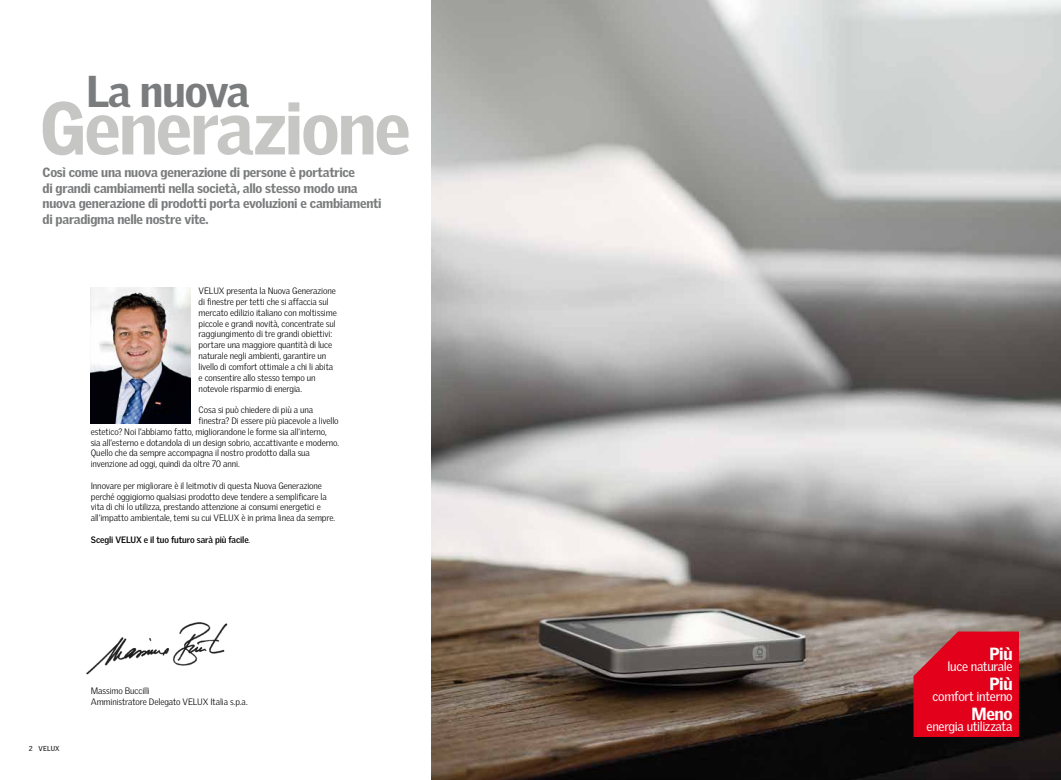
<style>
.page{position:relative;width:1061px;height:780px;background:#fff}
.page>*{position:absolute;margin:0;border:0;box-sizing:border-box;transform-origin:0 0}
.t1{font:900 72.4px "Velux Gothic";letter-spacing:-.03em;color:#c6c6c4}
.t2{font:900 43.3px "Velux Gothic";letter-spacing:-.025em;color:#7b7c7d}
.t3{font:900 17.2px "Velux Gothic";letter-spacing:-.025em;color:#fff}
.t4{font:900 13px/15.6px "Velux Gothic";letter-spacing:-.02em;color:#7b7c7d}
.t5{font:12.9px "Velux Gothic";letter-spacing:-.025em;color:#fff}
.t6{font:300 9px/10.8px "Velux Gothic";letter-spacing:-.01em;color:#000}
.t7{font:700 9px "Velux Gothic";letter-spacing:-.01em;color:#000}
.t8{font:7px "Velux Gothic";letter-spacing:.015em;color:#000}
.s1{font-weight:300}
</style>
<div class="page">
<img style="left:431px;top:0;width:629px;height:780px">
<svg style="left:913px;top:631px;width:105px;height:106px;background:#da0e24"></svg>
<img style="left:91px;top:287px;width:99px;height:136px">
<img style="left:86px;top:622px;width:142px;height:53px">
<h2 class="t2" style="left:86px;top:63px;width:165px">La nuova</h2>
<h1 class="t1" style="left:40px;top:82px;width:372px">Generazione</h1>
<h3 class="t4" style="left:43px;top:165px;width:340px">Così come una nuova generazione di persone è portatrice<br>di grandi cambiamenti nella società, allo stesso modo una nuova generazione di prodotti porta evoluzioni e cambiamenti di paradigma nelle nostre vite.</h3>
<p class="t6" style="left:198px;top:285px;width:140px">VELUX presenta la Nuova Generazione di finestre per tetti che si affaccia sul mercato edilizio italiano con moltissime piccole e grandi novità, concentrate sul raggiungimento di tre grandi obiettivi: portare una maggiore quantità di luce naturale negli ambienti, garantire un livello di comfort ottimale a chi li abita e consentire allo stesso tempo un notevole risparmio di energia.</p>
<p class="t6" style="left:198px;top:404px;width:116px">Cosa si può chiedere di più a una</p>
<p class="t6" style="left:198px;top:415px;width:141px">finestra? Di essere più piacevole a livello</p>
<p class="t6" style="left:91px;top:426px;width:237px">estetico? Noi l’abbiamo fatto, migliorandone le forme sia all’interno,</p>
<p class="t6" style="left:91px;top:437px;width:250px">sia all’esterno e dotandola di un design sobrio, accattivante e moderno.</p>
<p class="t6" style="left:91px;top:447px;width:220px">Quello che da sempre accompagna il nostro prodotto dalla sua</p>
<p class="t6" style="left:91px;top:458px;width:150px">invenzione ad oggi, quindi da oltre 70 anni.</p>
<p class="t6" style="left:91px;top:480px;width:246px">Innovare per migliorare è il leitmotiv di questa Nuova Generazione perché oggigiorno qualsiasi prodotto deve tendere a semplificare la vita di chi lo utilizza, prestando attenzione ai consumi energetici e all’impatto ambientale, temi su cui VELUX è in prima linea da sempre.</p>
<p class="t7" style="left:91px;top:534px;width:161px">Scegli VELUX e il tuo futuro sarà più facile<span class="s1">.</span></p>
<p class="t8" style="left:29px;top:744px;width:32px">2 VELUX</p>
<p class="t6" style="left:91px;top:685px;width:158px">Massimo Buccilli<br>Amministratore Delegato VELUX Italia s.p.a.</p>
<h3 class="t3" style="left:989px;top:643px;width:25px">Più</h3>
<h3 class="t5" style="left:947px;top:658px;width:67px">luce naturale</h3>
<h3 class="t3" style="left:989px;top:673px;width:25px">Più</h3>
<h3 class="t5" style="left:932px;top:688px;width:81px">comfort interno</h3>
<h3 class="t3" style="left:971px;top:703px;width:43px">Meno</h3>
<h3 class="t5" style="left:926px;top:718px;width:88px">energia utilizzata</h3>
</div>
